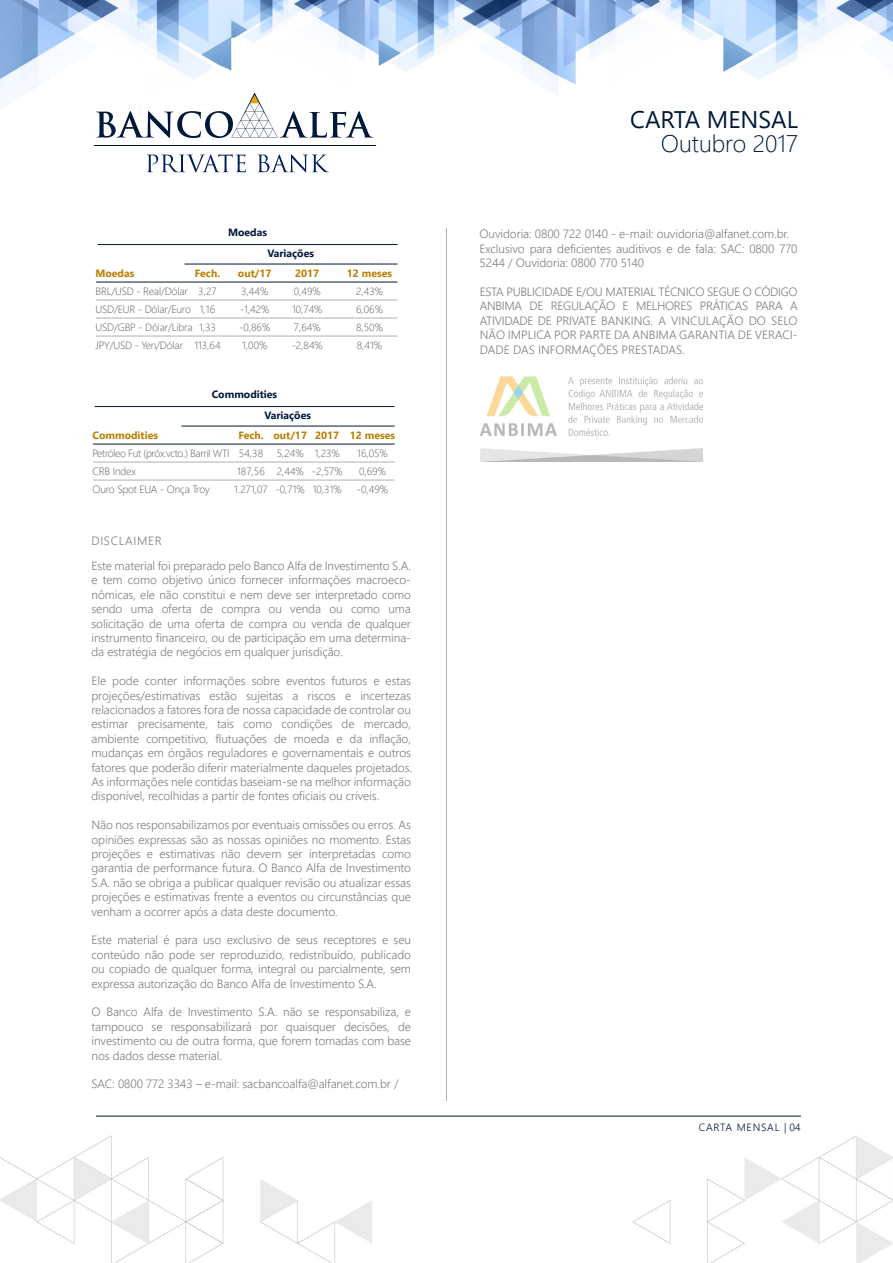
<style>
.page{position:relative;width:893px;height:1263px;background:#fff}
.page>*{position:absolute;margin:0;border:0;box-sizing:border-box;transform-origin:0 0}
.t1{font:24px "Segoe UI";color:#00193b}
.t2{font:300 24px "Segoe UI";color:#00193b}
.t3{font:300 12px/14.4px "Segoe UI";letter-spacing:-.01em;color:#7f7f7f;text-align:justify}
.t4{font:300 12px "Segoe UI";letter-spacing:.05em;color:#7f7f7f}
.t5{font:300 10.5px/18px "Segoe UI";letter-spacing:-.015em;color:#5b5b5f}
.t6{font:700 10.5px "Segoe UI";color:#ba7e00}
.t7{font:300 10.5px/18px "Segoe UI";letter-spacing:-.035em;color:#5b5b5f}
.t8{font:700 10.5px "Segoe UI";color:#00193b}
.t9{font:300 10.5px "Segoe UI";letter-spacing:.075em;color:#00193b}
</style>
<div class="page">
<img style="left:0;top:0;width:893px;height:1263px">
<hr style="left:96px;top:1116px;width:705px;height:1px;background:#00193b">
<img style="left:480px;top:374px;width:235px;height:87px">
<hr style="left:94px;top:146px;width:282px;height:1px;background:#00193b">
<svg style="left:96px;top:92px;width:277px;height:46px"></svg>
<svg style="left:147px;top:154px;width:99px;height:19px"></svg>
<svg style="left:257px;top:154px;width:72px;height:18px"></svg>
<hr style="left:96px;top:282px;width:302px;height:1px;background:#00193b">
<hr style="left:184px;top:264px;width:214px;height:1px;background:#00193b">
<hr style="left:96px;top:300px;width:302px;height:1px;background:#b0b0b0">
<hr style="left:96px;top:318px;width:302px;height:1px;background:#b0b0b0">
<hr style="left:96px;top:336px;width:302px;height:1px;background:#b0b0b0">
<hr style="left:98px;top:244px;width:300px;height:1px;background:#00193b">
<hr style="left:93px;top:444px;width:301px;height:1px;background:#00193b">
<hr style="left:182px;top:426px;width:212px;height:1px;background:#00193b">
<hr style="left:93px;top:462px;width:301px;height:1px;background:#b0b0b0">
<hr style="left:93px;top:480px;width:301px;height:1px;background:#b0b0b0">
<hr style="left:94px;top:406px;width:300px;height:1px;background:#00193b">
<hr style="left:446px;top:228px;width:1px;height:873px;background:#b0b0b0">
<p class="t8" style="left:228px;top:223px;width:40px">Moedas</p>
<p class="t6" style="left:96px;top:263px;width:40px">Moedas</p>
<p class="t5" style="left:96px;top:281px;width:99px">BRL/USD - Real/Dólar<br>USD/EUR - Dólar/Euro<br>USD/GBP - Dólar/Libra<br>JPY/USD - Yen/Dólar</p>
<p class="t6" style="left:195px;top:263px;width:27px">Fech.</p>
<p class="t5" style="left:194px;top:281px;width:28px;text-align:center">3,27<br>1,16<br>1,33<br>113,64</p>
<p class="t8" style="left:268px;top:244px;width:48px">Variações</p>
<p class="t6" style="left:238px;top:263px;width:35px">out/17</p>
<p class="t5" style="left:239px;top:281px;width:32px">3,44% -1,42% -0,86%<br>1,00%</p>
<p class="t6" style="left:295px;top:263px;width:26px">2017</p>
<p class="t5" style="left:292px;top:281px;width:33px">0,49%<br>10,74%<br>7,64% -2,84%</p>
<p class="t6" style="left:347px;top:263px;width:47px">12 meses</p>
<p class="t5" style="left:356px;top:281px;width:28px;text-align:justify">2,43% 6,06% 8,50% 8,41%</p>
<p class="t8" style="left:212px;top:385px;width:67px">Commodities</p>
<p class="t6" style="left:238px;top:425px;width:27px">Fech.</p>
<p class="t5" style="left:234px;top:443px;width:35px;text-align:center">54,38<br>187,56<br>1.271,07</p>
<p class="t8" style="left:265px;top:406px;width:48px">Variações</p>
<p class="t6" style="left:93px;top:425px;width:67px">Commodities</p>
<p class="t7" style="left:93px;top:443px;width:139px">Petróleo Fut (próx.vcto.) Barril WTI<br>CRB Index<br>Ouro Spot EUA - Onça Troy</p>
<p class="t6" style="left:315px;top:425px;width:26px">2017</p>
<p class="t5" style="left:312px;top:443px;width:32px">1,23% -2,57%<br>10,31%</p>
<p class="t6" style="left:273px;top:425px;width:35px">out/17</p>
<p class="t5" style="left:276px;top:443px;width:31px;text-align:justify">5,24% 2,44% -0,71%</p>
<p class="t6" style="left:350px;top:425px;width:47px">12 meses</p>
<p class="t5" style="left:357px;top:443px;width:33px">16,05%<br>0,69% -0,49%</p>
<p class="t4" style="left:92px;top:529px;width:72px">DISCLAIMER</p>
<p class="t3" style="left:92px;top:557px;width:321px">Este material foi preparado pelo Banco Alfa de Investimento S.A. e tem como objetivo único fornecer informações macroeco&shy;nômicas, ele não constitui e nem deve ser interpretado como sendo uma oferta de compra ou venda ou como uma solicitação de uma oferta de compra ou venda de qualquer instrumento financeiro, ou de participação em uma determina&shy;da estratégia de negócios em qualquer jurisdição.</p>
<p class="t3" style="left:92px;top:672px;width:322px">Ele pode conter informações sobre eventos futuros e estas projeções/estimativas estão sujeitas a riscos e incertezas relacionados a fatores fora de nossa capacidade de controlar ou estimar precisamente, tais como condições de mercado, ambiente competitivo, flutuações de moeda e da inflação, mudanças em órgãos reguladores e governamentais e outros fatores que poderão diferir materialmente daqueles projetados.<br>As informações nele contidas baseiam-se na melhor informação disponível, recolhidas a partir de fontes oficiais ou críveis.</p>
<p class="t3" style="left:92px;top:816px;width:321px">Não nos responsabilizamos por eventuais omissões ou erros. As opiniões expressas são as nossas opiniões no momento. Estas projeções e estimativas não devem ser interpretadas como garantia de performance futura. O Banco Alfa de Investimento S.A. não se obriga a publicar qualquer revisão ou atualizar essas projeções e estimativas frente a eventos ou circunstâncias que venham a ocorrer após a data deste documento.</p>
<p class="t3" style="left:92px;top:932px;width:321px">Este material é para uso exclusivo de seus receptores e seu conteúdo não pode ser reproduzido, redistribuído, publicado ou copiado de qualquer forma, integral ou parcialmente, sem expressa autorização do Banco Alfa de Investimento S.A.</p>
<p class="t3" style="left:92px;top:1004px;width:321px">O Banco Alfa de Investimento S.A. não se responsabiliza, e tampouco se responsabilizará por quaisquer decisões, de investimento ou de outra forma, que forem tomadas com base nos dados desse material.</p>
<p class="t3" style="left:92px;top:1076px;width:309px">SAC: 0800 772 3343 – e-mail: sacbancoalfa@alfanet.com.br /</p>
<h1 class="t1" style="left:630px;top:97px;width:169px">CARTA MENSAL</h1>
<h1 class="t2" style="left:661px;top:121px;width:139px">Outubro 2017</h1>
<p class="t3" style="left:480px;top:226px;width:320px;text-align:left">Ouvidoria: 0800 722 0140 - e-mail: ouvidoria@alfanet.com.br.<br>Exclusivo para deficientes auditivos e de fala: SAC: 0800 770<br>5244 / Ouvidoria: 0800 770 5140</p>
<p class="t3" style="left:480px;top:283px;width:320px">ESTA PUBLICIDADE E/OU MATERIAL TÉCNICO SEGUE O CÓDIGO ANBIMA DE REGULAÇÃO E MELHORES PRÁTICAS PARA A ATIVIDADE DE PRIVATE BANKING. A VINCULAÇÃO DO SELO NÃO IMPLICA POR PARTE DA ANBIMA GARANTIA DE VERACI-DADE DAS INFORMAÇÕES PRESTADAS.</p>
<p class="t9" style="left:699px;top:1117px;width:103px">CARTA MENSAL | 04</p>
</div>
